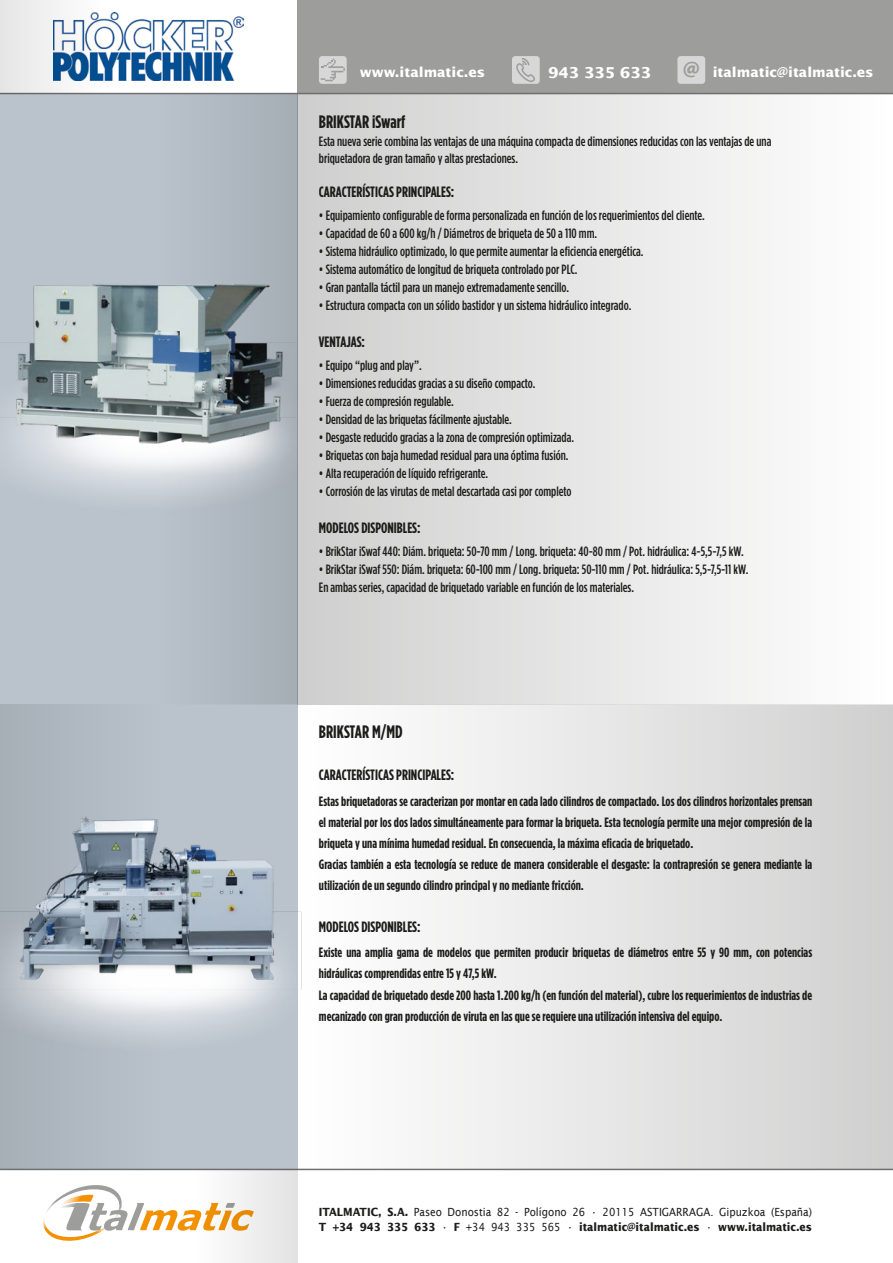
<style>
.page{position:relative;width:893px;height:1263px;background:#fff}
.page>*{position:absolute;margin:0;border:0;box-sizing:border-box;transform-origin:0 0}
.t1{font:700 18px "Gotham Condensed";color:#1c1c1b}
.t2{font:700 15px "Gotham Condensed";color:#1c1c1b}
.t3{font:700 15px "Lucida Sans";color:#fff}
.t4{font:500 13.5px/16.5px "Gotham Condensed";color:#1c1c1b}
.t5{font:700 13.5px/21px "Gotham Condensed";color:#1c1c1b}
.t6{font:700 13.5px "Lucida Sans";color:#fff}
.t7{font:11.25px/15px "Lucida Sans";color:#1c1c1b;scale:.9 1}
.s1{font-family:"Myriad Pro";font-weight:900;font-size:22.5px;color:#9d9d9c}
.s2{font-weight:700}
</style>
<div class="page">
<div style="left:298px;top:0;width:595px;height:94px;background:#9d9d9c"></div>
<div style="left:679px;top:57px;width:25px;height:26px;background:#d7d7d7;border-radius:2px"></div>
<div style="left:677px;top:56px;width:28px;height:28px;border:2px solid #fff;border-radius:2px"></div>
<div style="left:319px;top:56px;width:28px;height:28px;border:2px solid #fff;border-radius:2px"></div>
<div style="left:513px;top:57px;width:26px;height:26px;background:#d7d7d7;border-radius:2px"></div>
<div style="left:512px;top:56px;width:28px;height:28px;border:2px solid #fff;border-radius:2px"></div>
<svg style="left:516px;top:57px;width:19px;height:25px"></svg>
<svg style="left:321px;top:59px;width:24px;height:22px"></svg>
<div style="left:0;top:94px;width:298px;height:1075px;background:#bac3cc"></div>
<div style="left:298px;top:94px;width:595px;height:610px;background:linear-gradient(to right,#cfcfcf,#fff)"></div>
<div style="left:298px;top:704px;width:595px;height:465px;background:linear-gradient(to right,#fff,#d0d0d0)"></div>
<div style="left:0;top:704px;width:161px;height:465px;background:#b0b8c1"></div>
<div style="left:159px;top:94px;width:139px;height:610px;background:#afb8c0"></div>
<hr style="left:0;top:1169px;width:893px;height:1px;background:#6f6f6f">
<hr style="left:0;top:93px;width:893px;height:1px;background:#6f6f6f">
<img style="left:0;top:1025px;width:300px;height:73px">
<img style="left:159px;top:521px;width:141px;height:37px">
<img style="left:159px;top:167px;width:160px;height:310px">
<img style="left:4px;top:212px;width:313px;height:309px">
<img style="left:0;top:724px;width:356px;height:17px">
<img style="left:0;top:741px;width:356px;height:284px">
<svg style="left:0;top:0;width:103px;height:94px"></svg>
<svg style="left:43px;top:1185px;width:152px;height:56px"></svg>
<svg style="left:195px;top:1170px;width:103px;height:93px"></svg>
<img style="left:54px;top:12px;width:190px;height:68px">
<p class="t6" style="left:360px;top:65px;width:127px">www.italmatic.es</p>
<p class="t3" style="left:548px;top:64px;width:105px">943 335 633</p>
<p class="t6" style="left:682px;top:65px;width:193px"><span class="s1">@</span> italmatic@italmatic.es</p>
<h1 class="t1" style="left:319px;top:112px;width:88px">BRIKSTAR iSwarf</h1>
<p class="t4" style="left:319px;top:133px;width:454px">Esta nueva serie combina las ventajas de una máquina compacta de dimensiones reducidas con las ventajas de una briquetadora de gran tamaño y altas prestaciones.</p>
<p class="t2" style="left:319px;top:184px;width:137px">CARACTERÍSTICAS PRINCIPALES:</p>
<p class="t4" style="left:319px;top:206px;width:387px">• Equipamiento configurable de forma personalizada en función de los requerimientos del cliente.</p>
<p class="t4" style="left:319px;top:224px;width:280px">• Capacidad de 60 a 600 kg/h / Diámetros de briqueta de 50 a 110 mm.</p>
<p class="t4" style="left:319px;top:242px;width:326px">• Sistema hidráulico optimizado, lo que permite aumentar la eficiencia energética.</p>
<p class="t4" style="left:319px;top:260px;width:260px">• Sistema automático de longitud de briqueta controlado por PLC.</p>
<p class="t4" style="left:319px;top:278px;width:252px">• Gran pantalla táctil para un manejo extremadamente sencillo.</p>
<p class="t4" style="left:319px;top:296px;width:314px">• Estructura compacta con un sólido bastidor y un sistema hidráulico integrado.</p>
<p class="t2" style="left:319px;top:334px;width:48px">VENTAJAS:</p>
<p class="t4" style="left:319px;top:356px;width:104px">• Equipo “plug and play”.</p>
<p class="t4" style="left:319px;top:374px;width:218px">• Dimensiones reducidas gracias a su diseño compacto.</p>
<p class="t4" style="left:319px;top:392px;width:136px">• Fuerza de compresión regulable.</p>
<p class="t4" style="left:319px;top:410px;width:195px">• Densidad de las briquetas fácilmente ajustable.</p>
<p class="t4" style="left:319px;top:428px;width:257px">• Desgaste reducido gracias a la zona de compresión optimizada.</p>
<p class="t4" style="left:319px;top:446px;width:251px">• Briquetas con baja humedad residual para una óptima fusión.</p>
<p class="t4" style="left:319px;top:464px;width:171px">• Alta recuperación de líquido refrigerante.</p>
<p class="t4" style="left:319px;top:482px;width:254px">• Corrosión de las virutas de metal descartada casi por completo</p>
<p class="t2" style="left:319px;top:520px;width:103px">MODELOS DISPONIBLES:</p>
<p class="t4" style="left:319px;top:542px;width:426px">• BrikStar iSwaf 440: Diám. briqueta: 50-70 mm / Long. briqueta: 40-80 mm / Pot. hidráulica: 4-5,5-7,5 kW.</p>
<p class="t4" style="left:319px;top:560px;width:431px;line-height:18px">• BrikStar iSwaf 550: Diám. briqueta: 60-100 mm / Long. briqueta: 50-110 mm / Pot. hidráulica: 5,5-7,5-11 kW.<br>En ambas series, capacidad de briquetado variable en función de los materiales.</p>
<h1 class="t1" style="left:319px;top:722px;width:85px">BRIKSTAR M/MD</h1>
<p class="t2" style="left:319px;top:767px;width:137px">CARACTERÍSTICAS PRINCIPALES:</p>
<p class="t5" style="left:319px;top:790px;width:495px">Estas briquetadoras se caracterizan por montar en cada lado cilindros de compactado. Los dos cilindros horizontales prensan el material por los dos lados simultáneamente para formar la briqueta. Esta tecnología permite una mejor compresión de la briqueta y una mínima humedad residual. En consecuencia, la máxima eficacia de briquetado.<br>Gracias también a esta tecnología se reduce de manera considerable el desgaste: la contrapresión se genera mediante la utilización de un segundo cilindro principal y no mediante fricción.</p>
<p class="t2" style="left:319px;top:918px;width:103px">MODELOS DISPONIBLES:</p>
<p class="t5" style="left:319px;top:942px;width:495px">Existe una amplia gama de modelos que permiten producir briquetas de diámetros entre 55 y 90 mm, con potencias hidráulicas comprendidas entre 15 y 47,5 kW.<br>La capacidad de briquetado desde 200 hasta 1.200 kg/h (en función del material), cubre los requerimientos de industrias de mecanizado con gran producción de viruta en las que se requiere una utilización intensiva del equipo.</p>
<p class="t7" style="left:319px;top:1205px;width:549px"><span class="s2">ITALMATIC, S.A.</span> Paseo Donostia 82 - Polígono 26 • 20115 ASTIGARRAGA. Gipuzkoa (España)<br><span class="s2">T +34 943 335 633</span> • <span class="s2">F</span> +34 943 335 565 • <span class="s2">italmatic@italmatic.es</span> • <span class="s2">www.italmatic.es</span></p>
</div>
